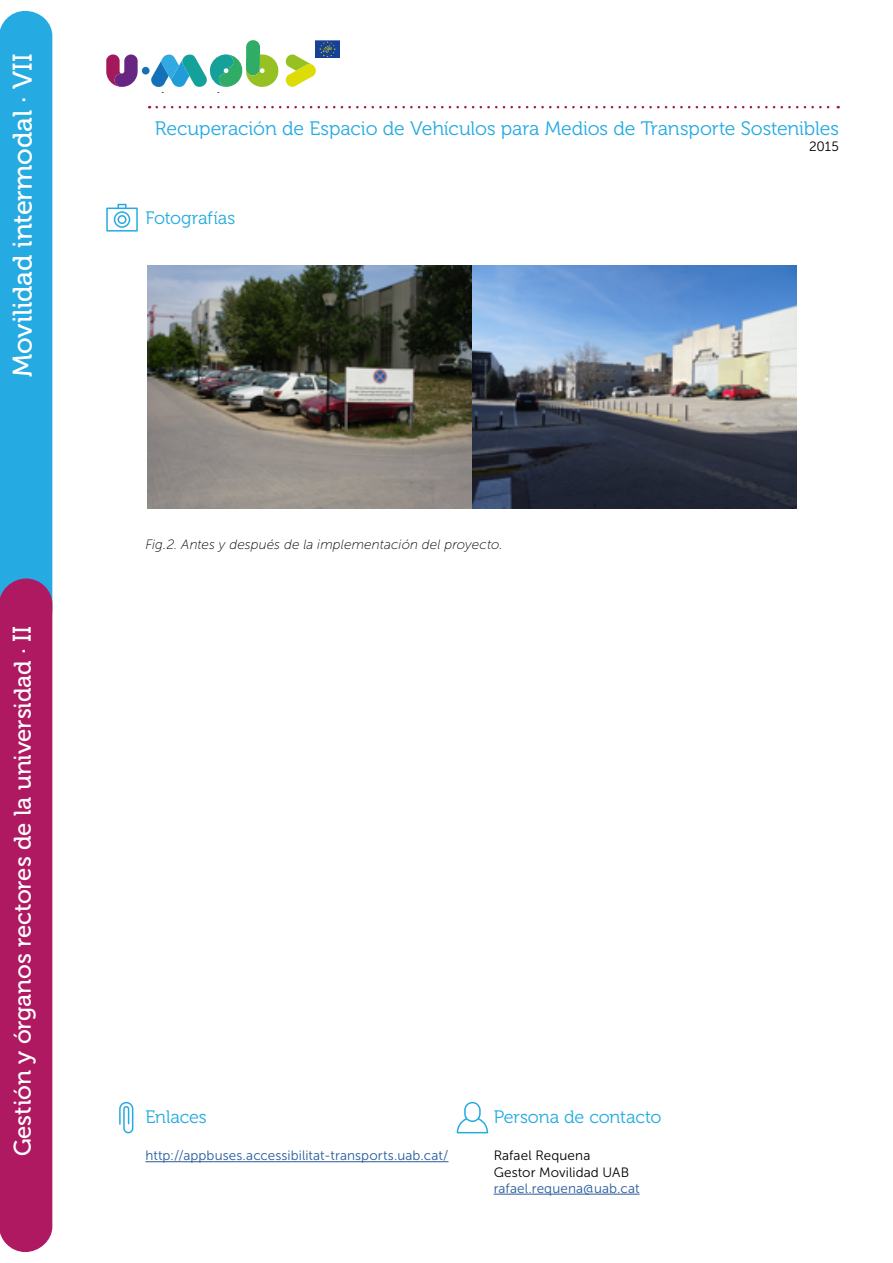
<style>
.page{position:relative;width:893px;height:1263px;background:#fff}
.page>*{position:absolute;margin:0;border:0;box-sizing:border-box;transform-origin:0 0}
.t1{font:27px "Museo 500";letter-spacing:-.005em;color:#fff}
.t2{font:24px "Museo 500";letter-spacing:-.005em;color:#fff}
.t3{font:19.5px "Museo 300";letter-spacing:-.01em;color:#25aae1}
.t4{font:18px "Museo 300";letter-spacing:-.005em;color:#25aae1}
.t5{font:13.5px "Museo Sans 300";letter-spacing:.005em;color:#275b9b}
.t6{font:italic 13.5px "Museo Sans 100";letter-spacing:.005em;color:#000}
.t7{font:13.5px/16.2px "Museo Sans 300";letter-spacing:.01em;color:#000}
.s1{font-size:25.5px}
</style>
<div class="page">
<hr style="left:145px;top:1161px;width:303px;height:1px;background:#275b9b">
<hr style="left:494px;top:1194px;width:145px;height:1px;background:#275b9b">
<svg style="left:106px;top:204px;width:32px;height:28px"></svg>
<svg style="left:119px;top:1102px;width:14px;height:31px"></svg>
<svg style="left:457px;top:1102px;width:31px;height:31px"></svg>
<svg style="left:106px;top:54px;width:32px;height:33px"></svg>
<div style="left:142px;top:67px;width:8px;height:8px;background:#1571b7;border-radius:50%"></div>
<img style="left:316px;top:40px;width:24px;height:18px">
<svg style="left:151px;top:40px;width:165px;height:53px"></svg>
<svg style="left:157px;top:106px;width:682px;height:2px"></svg>
<img style="left:147px;top:265px;width:324px;height:243px">
<img style="left:473px;top:265px;width:323px;height:243px">
<svg style="left:0;top:11px;width:52px;height:1241px;background:#705d9d"></svg>
<h1 class="t1" style="left:8px;top:377px;width:325px;rotate:-90deg">Movilidad intermodal · VII</h1>
<h2 class="t2" style="left:9px;top:1156px;width:532px;rotate:-90deg">Gestión y órganos rectores de la universidad · <span class="s1">II</span></h2>
<h3 class="t3" style="left:155px;top:117px;width:685px">Recuperación de Espacio de Vehículos para Medios de Transporte Sostenibles</h3>
<p class="t7" style="left:809px;top:138px;width:31px">2015</p>
<h3 class="t4" style="left:145px;top:208px;width:92px">Fotografías</h3>
<p class="t6" style="left:145px;top:537px;width:359px">Fig.2. Antes y después de la implementación del proyecto.</p>
<h3 class="t4" style="left:145px;top:1107px;width:63px">Enlaces</h3>
<h3 class="t4" style="left:494px;top:1107px;width:169px">Persona de contacto</h3>
<p class="t5" style="left:145px;top:1148px;width:305px">http://appbuses.accessibilitat-transports.uab.cat/</p>
<p class="t7" style="left:494px;top:1148px;width:137px">Rafael Requena<br>Gestor Movilidad UAB</p>
<p class="t5" style="left:494px;top:1181px;width:147px">rafael.requena@uab.cat</p>
</div>
